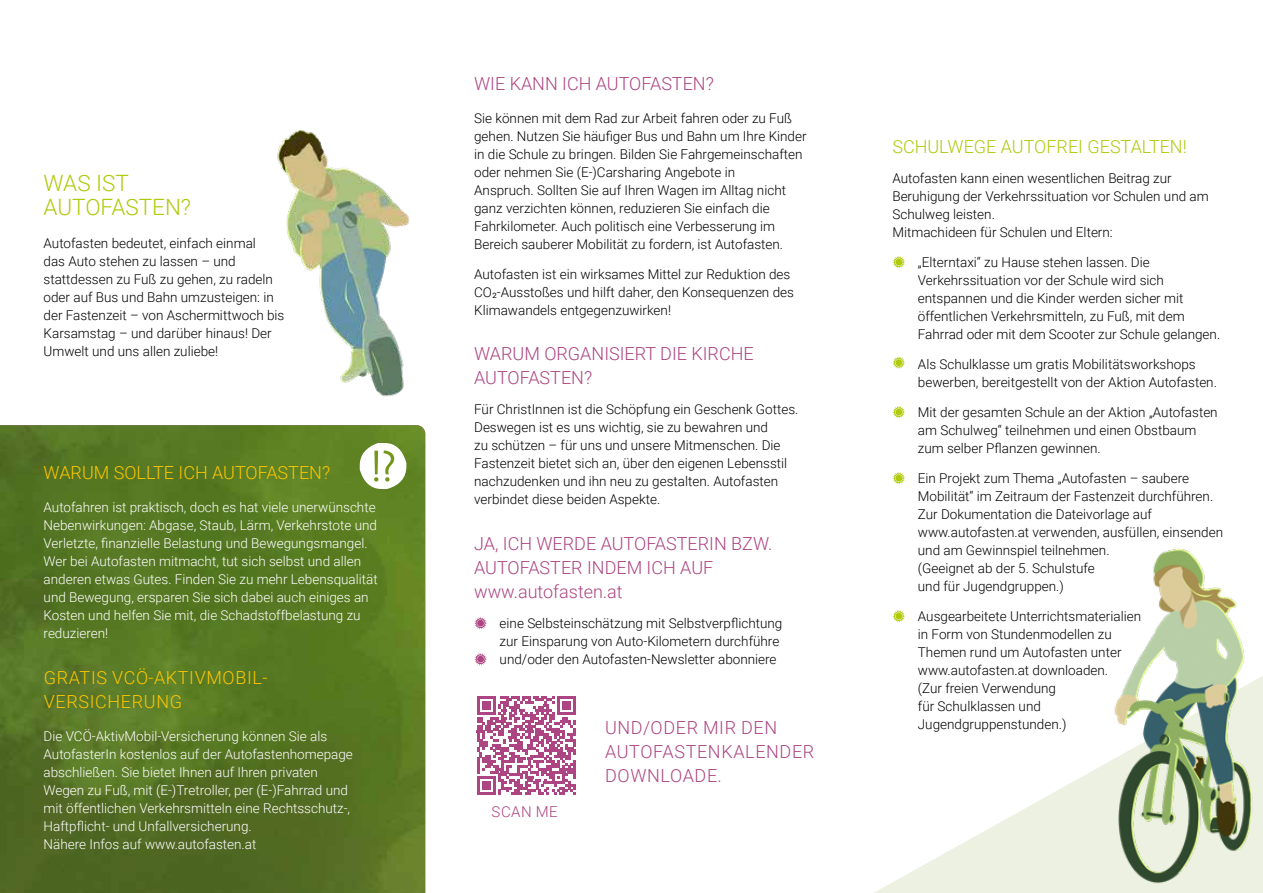
<style>
.page{position:relative;width:1263px;height:893px;background:#fff}
.page>*{position:absolute;margin:0;border:0;box-sizing:border-box;transform-origin:0 0}
.t1{font:300 22.5px/24px "Roboto";color:#afca0b}
.t2{font:300 18px/24px "Roboto";color:#ad4582}
.t3{font:300 18px/24px "Roboto";letter-spacing:.035em;color:#ad4582}
.t4{font:300 18px/24px "Roboto";letter-spacing:.035em;color:#fdc500}
.t5{font:300 18px "Roboto";color:#afca0b}
.t6{font:300 18px "Roboto";color:#fdc500}
.t7{font:300 15px "Roboto";letter-spacing:.035em;color:#ad4582}
.t8{font:300 13.5px/18px "Roboto";color:#000}
.t9{font:300 13.5px/18px "Roboto";color:#fff}
</style>
<div class="page">
<img style="left:0;top:425px;width:425px;height:468px">
<svg style="left:360px;top:443px;width:46px;height:46px"></svg>
<img style="left:277px;top:130px;width:132px;height:267px">
<svg style="left:874px;top:793px;width:179px;height:100px;fill:#f1f4e8"></svg>
<svg style="left:892px;top:256px;width:13px;height:12px"></svg>
<svg style="left:892px;top:356px;width:13px;height:13px"></svg>
<svg style="left:892px;top:406px;width:13px;height:12px"></svg>
<svg style="left:892px;top:472px;width:13px;height:12px"></svg>
<svg style="left:892px;top:610px;width:13px;height:12px"></svg>
<img style="left:1053px;top:548px;width:210px;height:345px">
<svg style="left:474px;top:617px;width:13px;height:12px"></svg>
<svg style="left:474px;top:653px;width:13px;height:12px"></svg>
<svg style="left:477px;top:696px;width:99px;height:99px"></svg>
<hr style="left:477px;top:792px;width:19px;height:3px;background:#ad4582">
<div style="left:482px;top:781px;width:8px;height:8px;background:#ad4582"></div>
<h1 class="t1" style="left:44px;top:170px;width:149px">WAS IST<br>AUTOFASTEN?</h1>
<p class="t8" style="left:44px;top:234px;width:242px">Autofasten bedeutet, einfach einmal<br>das Auto stehen zu lassen – und stattdessen zu Fuß zu gehen, zu radeln oder auf Bus und Bahn umzusteigen: in der Fastenzeit – von Aschermittwoch bis Karsamstag – und darüber hinaus! Der Umwelt und uns allen zuliebe!</p>
<h2 class="t6" style="left:44px;top:460px;width:288px">WARUM SOLLTE ICH AUTOFASTEN?</h2>
<p class="t9" style="left:44px;top:498px;width:336px">Autofahren ist praktisch, doch es hat viele unerwünschte Nebenwirkungen: Abgase, Staub, Lärm, Verkehrstote und Verletzte, finanzielle Belastung und Bewegungsmangel.<br>Wer bei Autofasten mitmacht, tut sich selbst und allen anderen etwas Gutes. Finden Sie zu mehr Lebensqualität und Bewegung, ersparen Sie sich dabei auch einiges an Kosten und helfen Sie mit, die Schadstoffbelastung zu reduzieren!</p>
<h2 class="t4" style="left:44px;top:665px;width:225px">GRATIS VCÖ-AKTIVMOBIL-<br>VERSICHERUNG</h2>
<p class="t9" style="left:44px;top:726px;width:311px">Die VCÖ-AktivMobil-Versicherung können Sie als AutofasterIn kostenlos auf der Autofastenhomepage abschließen. Sie bietet Ihnen auf Ihren privaten Wegen zu Fuß, mit (E-)Tretroller, per (E-)Fahrrad und mit öffentlichen Verkehrsmitteln eine Rechtsschutz-, Haftpflicht- und Unfallversicherung.<br>Nähere Infos auf www.autofasten.at</p>
<h2 class="t2" style="left:474px;top:71px;width:241px">WIE KANN ICH AUTOFASTEN?</h2>
<p class="t8" style="left:474px;top:108px;width:334px">Sie können mit dem Rad zur Arbeit fahren oder zu Fuß gehen. Nutzen Sie häufiger Bus und Bahn um Ihre Kinder in die Schule zu bringen. Bilden Sie Fahrgemeinschaften oder nehmen Sie (E-)Carsharing Angebote in<br>Anspruch. Sollten Sie auf Ihren Wagen im Alltag nicht ganz verzichten können, reduzieren Sie einfach die Fahrkilometer. Auch politisch eine Verbesserung im Bereich sauberer Mobilität zu fordern, ist Autofasten.</p>
<p class="t8" style="left:474px;top:264px;width:321px">Autofasten ist ein wirksames Mittel zur Reduktion des<br>CO2-Ausstoßes und hilft daher, den Konsequenzen des<br>Klimawandels entgegenzuwirken!</p>
<h2 class="t2" style="left:474px;top:341px;width:281px">WARUM ORGANISIERT DIE KIRCHE<br>AUTOFASTEN?</h2>
<p class="t8" style="left:474px;top:400px;width:326px">Für ChristInnen ist die Schöpfung ein Geschenk Gottes.<br>Deswegen ist es uns wichtig, sie zu bewahren und<br>zu schützen – für uns und unsere Mitmenschen. Die Fastenzeit bietet sich an, über den eigenen Lebensstil nachzudenken und ihn neu zu gestalten. Autofasten verbindet diese beiden Aspekte.</p>
<h2 class="t2" style="left:474px;top:531px;width:300px">JA, ICH WERDE AUTOFASTERIN BZW.<br>AUTOFASTER INDEM ICH AUF www.autofasten.at</h2>
<p class="t8" style="left:500px;top:614px;width:284px">eine Selbsteinschätzung mit Selbstverpflichtung zur Einsparung von Auto-Kilometern durchführe und/oder den Autofasten-Newsletter abonniere</p>
<p class="t7" style="left:492px;top:801px;width:68px">SCAN ME</p>
<h2 class="t3" style="left:605px;top:715px;width:211px">UND/ODER MIR DEN<br>AUTOFASTENKALENDER<br>DOWNLOADE.</h2>
<h2 class="t5" style="left:892px;top:134px;width:296px">SCHULWEGE AUTOFREI GESTALTEN!</h2>
<p class="t8" style="left:892px;top:169px;width:318px">Autofasten kann einen wesentlichen Beitrag zur Beruhigung der Verkehrssituation vor Schulen und am Schulweg leisten.<br>Mitmachideen für Schulen und Eltern:</p>
<p class="t8" style="left:918px;top:253px;width:304px">„Elterntaxi“ zu Hause stehen lassen. Die Verkehrssituation vor der Schule wird sich entspannen und die Kinder werden sicher mit öffentlichen Verkehrsmitteln, zu Fuß, mit dem Fahrrad oder mit dem Scooter zur Schule gelangen.</p>
<p class="t8" style="left:918px;top:355px;width:301px">Als Schulklasse um gratis Mobilitätsworkshops bewerben, bereitgestellt von der Aktion Autofasten.</p>
<p class="t8" style="left:918px;top:403px;width:301px">Mit der gesamten Schule an der Aktion „Autofasten am Schulweg“ teilnehmen und einen Obstbaum zum selber Pflanzen gewinnen.</p>
<p class="t8" style="left:918px;top:469px;width:307px">Ein Projekt zum Thema „Autofasten – saubere Mobilität“ im Zeitraum der Fastenzeit durchführen.<br>Zur Dokumentation die Dateivorlage auf www.autofasten.at verwenden, ausfüllen, einsenden und am Gewinnspiel teilnehmen.<br>(Geeignet ab der 5. Schulstufe<br>und für Jugendgruppen.)</p>
<p class="t8" style="left:918px;top:607px;width:225px">Ausgearbeitete Unterrichtsmaterialien in Form von Stundenmodellen zu<br>Themen rund um Autofasten unter www.autofasten.at downloaden.<br>(Zur freien Verwendung<br>für Schulklassen und<br>Jugendgruppenstunden.)</p>
</div>
